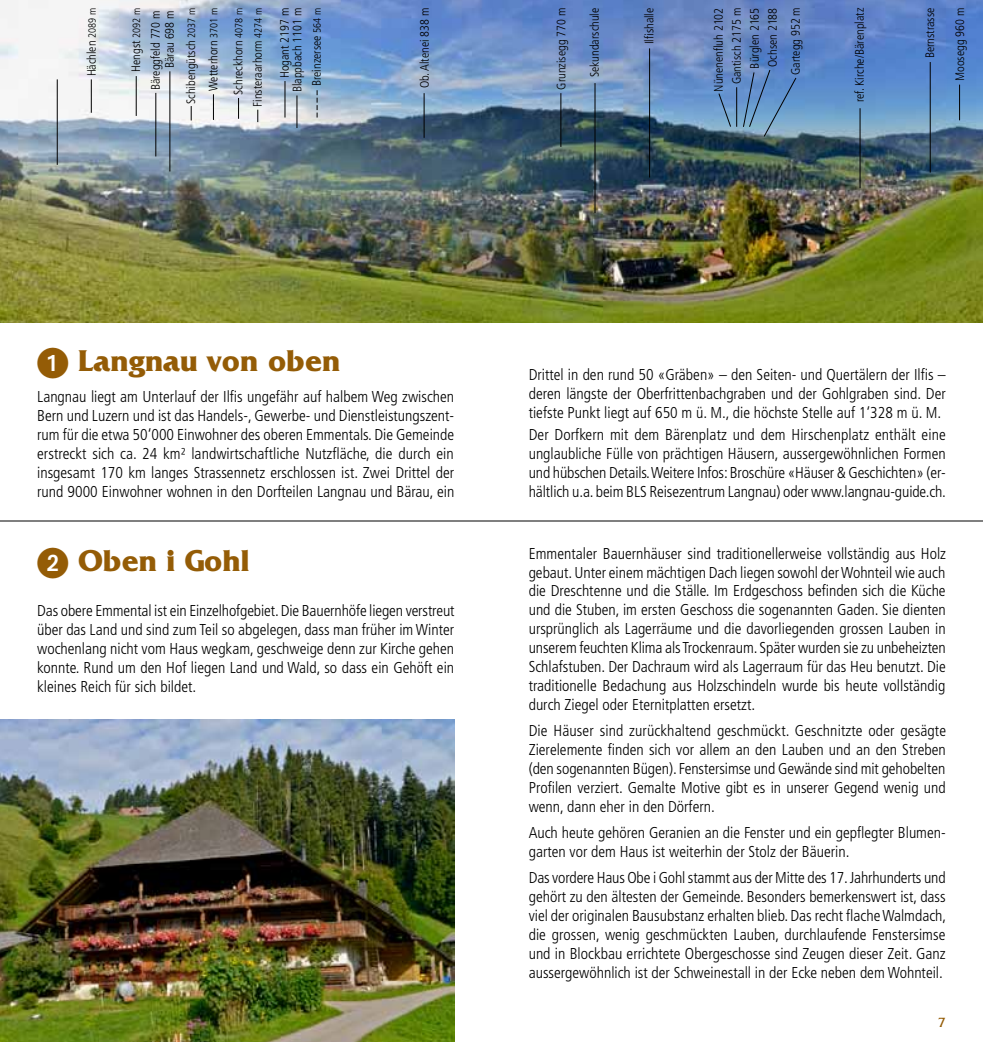
<style>
.page{position:relative;width:983px;height:1042px;background:#fff}
.page>*{position:absolute;margin:0;border:0;box-sizing:border-box;transform-origin:0 0}
.t1{font:700 31.5px "Friz Quadrata Std";color:#945c06}
.t2{font:300 condensed 15.75px/18.9px "Frutiger LT Std";color:#000;text-align:justify}
.t3{font:14px "Friz Quadrata Std";color:#945c06}
.t4{font:300 condensed 12.25px/18px "Frutiger LT Std";color:#000;text-align:right}
.s1{font-size:10.5px}
.s2{font-family:"European Pi One";font-weight:400}
</style>
<div class="page">
<img style="left:0;top:0;width:982px;height:322px">
<svg style="left:191px;top:106px;width:1px;height:14px"></svg>
<hr style="left:284px;top:81px;width:1px;height:37px;background:#000">
<svg style="left:257px;top:110px;width:1px;height:12px"></svg>
<hr style="left:136px;top:76px;width:1px;height:40px;background:#000">
<svg style="left:238px;top:98px;width:1px;height:21px"></svg>
<svg style="left:213px;top:94px;width:1px;height:26px"></svg>
<svg style="left:316px;top:90px;width:1px;height:28px"></svg>
<hr style="left:859px;top:108px;width:1px;height:80px;background:#000">
<hr style="left:649px;top:48px;width:1px;height:129px;background:#000">
<img style="left:0;top:719px;width:454px;height:323px">
<hr style="left:0;top:520px;width:982px;height:1px;background:#000">
<hr style="left:91px;top:79px;width:1px;height:34px;background:#000">
<hr style="left:958px;top:85px;width:1px;height:35px;background:#000">
<hr style="left:296px;top:95px;width:1px;height:33px;background:#000">
<hr style="left:57px;top:79px;width:1px;height:86px;background:#000">
<hr style="left:560px;top:93px;width:1px;height:54px;background:#000">
<hr style="left:423px;top:93px;width:1px;height:45px;background:#000">
<hr style="left:736px;top:87px;width:1px;height:40px;background:#000">
<svg style="left:717px;top:92px;width:14px;height:36px"></svg>
<svg style="left:742px;top:69px;width:54px;height:69px;background:#6792bf"></svg>
<hr style="left:155px;top:93px;width:1px;height:63px;background:#000">
<hr style="left:594px;top:83px;width:1px;height:130px;background:#000">
<hr style="left:929px;top:62px;width:1px;height:111px;background:#000">
<hr style="left:169px;top:71px;width:1px;height:100px;background:#000">
<p class="t4" style="left:288px;top:92px;width:86px;rotate:-90deg">Blappbach 1101 m</p>
<p class="t4" style="left:415px;top:88px;width:82px;rotate:-90deg">Ob. Altenei 838 m</p>
<p class="t4" style="left:552px;top:90px;width:83px;rotate:-90deg">Grunzisegg 770 m</p>
<p class="t4" style="left:709px;top:92px;width:85px;rotate:-90deg">Nünenenfluh 2102<br>Gantisch 2175 m<br>Bürglen 2165<br>Ochsen 2188</p>
<p class="t4" style="left:786px;top:75px;width:69px;rotate:-90deg">Gartegg 952 m</p>
<p class="t4" style="left:204px;top:91px;width:85px;rotate:-90deg">Wetterhorn <span class="s1">3701 m</span></p>
<p class="t4" style="left:308px;top:86px;width:80px;rotate:-90deg">Breinzersee <span class="s1">564 m</span></p>
<p class="t4" style="left:850px;top:102px;width:96px;rotate:-90deg">ref. Kirche/Bärenplatz</p>
<p class="t4" style="left:146px;top:90px;width:82px;rotate:-90deg">Bäreggfeld 770 m</p>
<p class="t4" style="left:585px;top:77px;width:71px;rotate:-90deg">Sekundarschule</p>
<p class="t4" style="left:920px;top:58px;width:52px;rotate:-90deg">Bernstrasse</p>
<p class="t4" style="left:640px;top:44px;width:38px;rotate:-90deg">Ilfishalle</p>
<p class="t4" style="left:83px;top:76px;width:70px;rotate:-90deg">Hächlen <span class="s1">2089 m</span></p>
<p class="t4" style="left:950px;top:81px;width:75px;rotate:-90deg">Moosegg 960 m</p>
<p class="t4" style="left:127px;top:72px;width:65px;rotate:-90deg">Hengst <span class="s1">2092 m</span></p>
<p class="t4" style="left:229px;top:95px;width:89px;rotate:-90deg">Schreckhorn <span class="s1">4078 m</span></p>
<p class="t4" style="left:248px;top:107px;width:101px;rotate:-90deg">Finsteraarhorm <span class="s1">4274 m</span></p>
<p class="t4" style="left:182px;top:104px;width:98px;rotate:-90deg">Schibengütsch <span class="s1">2037 m</span></p>
<p class="t4" style="left:276px;top:78px;width:72px;rotate:-90deg">Hogant 2197 m</p>
<p class="t4" style="left:161px;top:68px;width:59px;rotate:-90deg">Bärau 698 m</p>
<h1 class="t1" style="left:37px;top:343px;width:305px"><span class="s2">1</span> Langnau von oben</h1>
<p class="t2" style="left:37px;top:387px;width:418px">Langnau liegt am Unterlauf der Ilfis ungefähr auf halbem Weg zwischen Bern und Luzern und ist das Handels-, Gewerbe- und Dienstleistungszent&shy;rum für die etwa 50‘000 Einwohner des oberen Emmentals. Die Gemeinde erstreckt sich ca. 24 km² landwirtschaftliche Nutzfläche, die durch ein insgesamt 170 km langes Strassennetz erschlossen ist. Zwei Drittel der rund 9000 Einwohner wohnen in den Dorfteilen Langnau und Bärau, ein</p>
<h1 class="t1" style="left:37px;top:543px;width:214px"><span class="s2">2</span> Oben i Gohl</h1>
<p class="t2" style="left:37px;top:601px;width:419px">Das obere Emmental ist ein Einzelhofgebiet. Die Bauernhöfe liegen verstreut über das Land und sind zum Teil so abgelegen, dass man früher im Winter wochenlang nicht vom Haus wegkam, geschweige denn zur Kirche gehen konnte. Rund um den Hof liegen Land und Wald, so dass ein Gehöft ein kleines Reich für sich bildet.</p>
<p class="t2" style="left:528px;top:365px;width:418px">Drittel in den rund 50 «Gräben» – den Seiten- und Quertälern der Ilfis – deren längste der Oberfrittenbachgraben und der Gohlgraben sind. Der tiefste Punkt liegt auf 650 m ü. M., die höchste Stelle auf 1‘328 m ü. M.</p>
<p class="t2" style="left:528px;top:426px;width:419px">Der Dorfkern mit dem Bärenplatz und dem Hirschenplatz enthält eine unglaubliche Fülle von prächtigen Häusern, aussergewöhnlichen Formen und hübschen Details. Weitere Infos: Broschüre «Häuser &amp; Geschichten» (er&shy;hältlich u.a. beim BLS Reisezentrum Langnau) oder www.langnau-guide.ch.</p>
<p class="t2" style="left:528px;top:544px;width:419px">Emmentaler Bauernhäuser sind traditionellerweise vollständig aus Holz gebaut. Unter einem mächtigen Dach liegen sowohl der Wohnteil wie auch die Dreschtenne und die Ställe. Im Erdgeschoss befinden sich die Küche und die Stuben, im ersten Geschoss die sogenannten Gaden. Sie dienten ursprünglich als Lagerräume und die davorliegenden grossen Lauben in unserem feuchten Klima als Trockenraum. Später wurden sie zu unbeheizten Schlafstuben. Der Dachraum wird als Lagerraum für das Heu benutzt. Die traditionelle Bedachung aus Holzschindeln wurde bis heute vollständig durch Ziegel oder Eternitplatten ersetzt.</p>
<p class="t2" style="left:528px;top:721px;width:419px">Die Häuser sind zurückhaltend geschmückt. Geschnitzte oder gesägte Zierelemente finden sich vor allem an den Lauben und an den Streben (den sogenannten Bügen). Fenstersimse und Gewände sind mit gehobelten Profilen verziert. Gemalte Motive gibt es in unserer Gegend wenig und wenn, dann eher in den Dörfern.</p>
<p class="t2" style="left:528px;top:823px;width:418px">Auch heute gehören Geranien an die Fenster und ein gepflegter Blumen&shy;garten vor dem Haus ist weiterhin der Stolz der Bäuerin.</p>
<p class="t2" style="left:528px;top:869px;width:419px">Das vordere Haus Obe i Gohl stammt aus der Mitte des 17. Jahrhunderts und gehört zu den ältesten der Gemeinde. Besonders bemerkenswert ist, dass viel der originalen Bausubstanz erhalten blieb. Das recht flache Walmdach, die grossen, wenig geschmückten Lauben, durchlaufende Fenstersimse und in Blockbau errichtete Obergeschosse sind Zeugen dieser Zeit. Ganz aussergewöhnlich ist der Schweinestall in der Ecke neben dem Wohnteil.</p>
<p class="t3" style="left:937px;top:1014px;width:9px">7</p>
</div>
